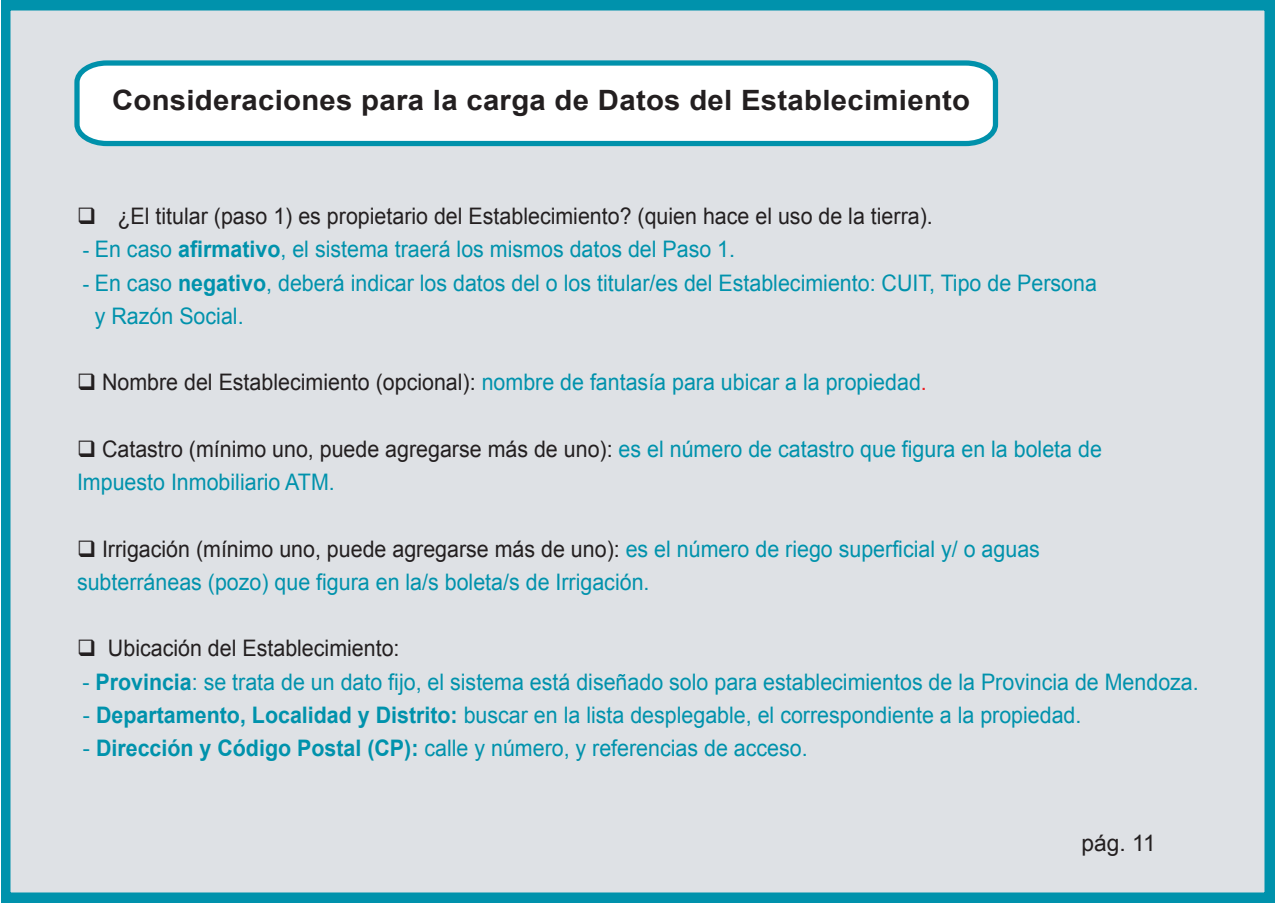
<style>
.page{position:relative;width:1275px;height:903px;background:#fff}
.page>*{position:absolute;margin:0;border:0;box-sizing:border-box;transform-origin:0 0}
.t1{font:700 28px "Arial";letter-spacing:.01em;color:#231f20;scale:1.05 1}
.t2{font:22.75px/33.2px "Arial";color:#0092ac;scale:.94 1}
.t3{font:22.75px "Arial";color:#231f20;scale:.94 1}
.t4{font:22.75px "Arial";color:#231f20}
.s1{font-family:"Myriad Pro"}
.s2{font-weight:700}
.s3{color:#231f20}
.s4{color:#ee1d23}
</style>
<div class="page">
<div style="left:2px;top:0;width:1273px;height:903px;background:#dee1e5"></div>
<svg style="left:72px;top:58px;width:929px;height:91px"></svg>
<svg style="left:79px;top:207px;width:38px;height:18px"></svg>
<svg style="left:79px;top:374px;width:15px;height:16px"></svg>
<svg style="left:79px;top:440px;width:15px;height:17px"></svg>
<svg style="left:79px;top:540px;width:15px;height:17px"></svg>
<svg style="left:79px;top:640px;width:15px;height:16px"></svg>
<p class="t1" style="left:112px;top:82px;width:819px">Consideraciones para la carga de Datos del Establecimiento</p>
<p class="t3" style="left:117px;top:201px;width:869px">¿El titular (paso 1) es propietario del Establecimiento? (quien hace el uso de la tierra).</p>
<p class="t2" style="left:82px;top:233px;width:696px"><span class="s1">-</span> En caso <span class="s2">afirmativo</span>, el sistema traerá los mismos datos del Paso 1.</p>
<p class="t2" style="left:95px;top:266px;width:1068px;text-indent:-13px"><span class="s1">-</span> En caso <span class="s2">negativo</span>, deberá indicar los datos del o los titular/es del Establecimiento: CUIT, Tipo de Persona y Razón Social.</p>
<p class="t2" style="left:102px;top:366px;width:879px"><span class="s3">Nombre del Establecimiento (opcional):</span> nombre de fantasía para ubicar a la propiedad<span class="s4">.</span></p>
<p class="t2" style="left:77px;top:432px;width:1092px;text-indent:25px"><span class="s3">Catastro (mínimo uno, puede agregarse más de uno):</span> es el número de catastro que figura en la boleta de<br>Impuesto Inmobiliario ATM.</p>
<p class="t2" style="left:77px;top:532px;width:1026px;text-indent:25px"><span class="s3">Irrigación (mínimo uno, puede agregarse más de uno):</span> es el número de riego superficial y/ o aguas subterráneas (pozo) que figura en la/s boleta/s de Irrigación.</p>
<p class="t3" style="left:108px;top:633px;width:312px">Ubicación del Establecimiento:</p>
<p class="t2" style="left:82px;top:665px;width:1189px">- <span class="s2">Provincia</span>: se trata de un dato fijo, el sistema está diseñado solo para establecimientos de la Provincia de Mendoza.</p>
<p class="t2" style="left:83px;top:698px;width:1064px">- <span class="s2">Departamento, Localidad y Distrito:</span> buscar en la lista desplegable, el correspondiente a la propiedad.</p>
<p class="t2" style="left:83px;top:732px;width:772px">- <span class="s2">Dirección y Código Postal (CP):</span> calle y número, y referencias de acceso.</p>
<p class="t4" style="left:1082px;top:828px;width:76px">pág. 11</p>
</div>
